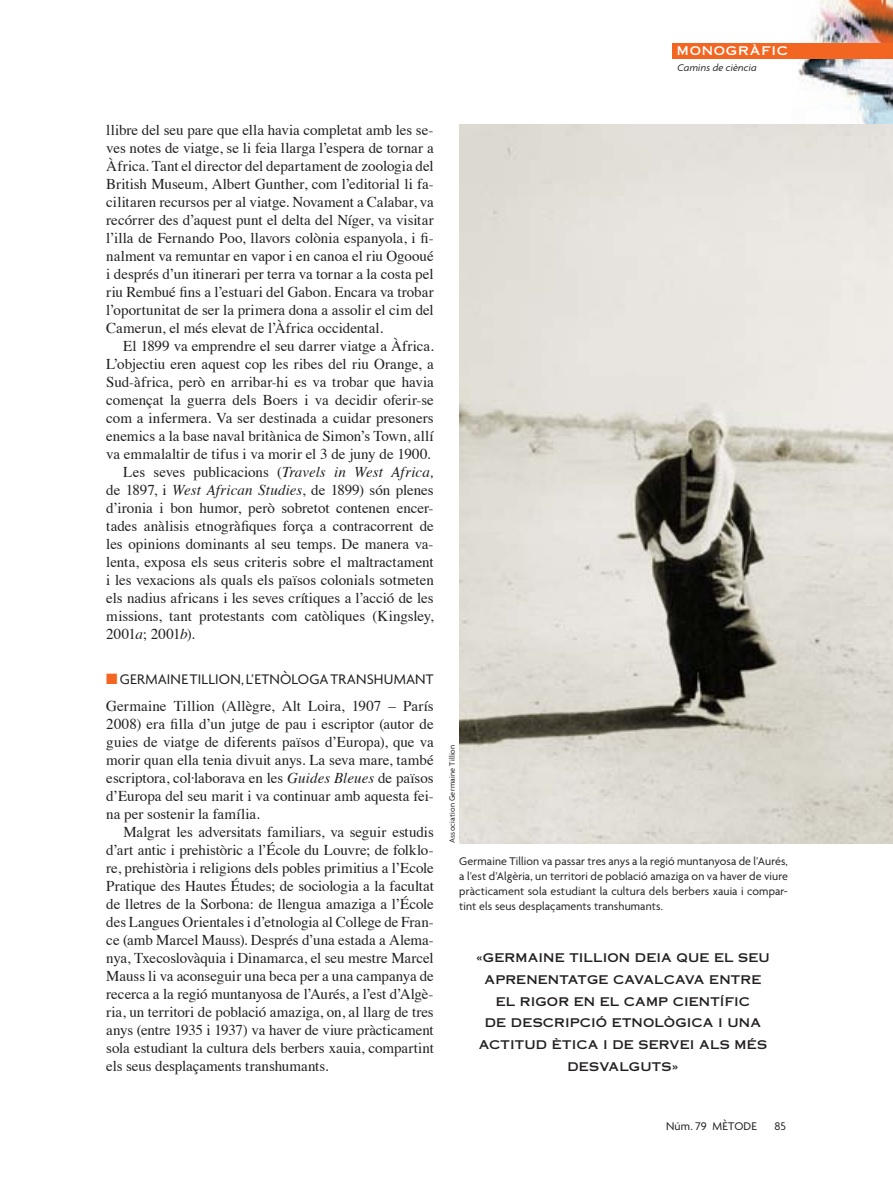
<style>
.page{position:relative;width:893px;height:1191px;background:#fff}
.page>*{position:absolute;margin:0;border:0;box-sizing:border-box;transform-origin:0 0}
.t1{font:15px/18px "Times";color:#231f20;text-align:justify}
.t2{font:15px "Agenda";letter-spacing:.01em;color:#231f20}
.t3{font:12px/15px "Agenda";letter-spacing:.01em;color:#231f20;text-align:justify}
.t4{font:12px/21.8px "Copperplate Thirty One AB";letter-spacing:.01em;color:#231f20;text-align:center}
.t5{font:12px "Copperplate Thirty One AB";letter-spacing:.06em;color:#fff}
.t6{font:italic 10.5px "Agenda";letter-spacing:.02em;color:#231f20}
.t7{font:8.25px "Agenda";letter-spacing:.02em;color:#231f20}
.s1{font-style:italic}
.s2{color:#f36621}
</style>
<div class="page">
<img style="left:792px;top:0;width:101px;height:124px">
<div style="left:673px;top:43px;width:220px;height:15px;background:#f36621"></div>
<img style="left:459px;top:124px;width:434px;height:719px">
<p class="t5" style="left:677px;top:44px;width:113px">MONOGRÀFIC</p>
<p class="t6" style="left:677px;top:63px;width:81px">Camins de ciència</p>
<p class="t1" style="left:106px;top:122px;width:329px">llibre del seu pare que ella havia completat amb les se&shy;ves notes de viatge, se li feia llarga l’espera de tornar a Àfrica. Tant el director del departament de zoologia del British Museum, Albert Gunther, com l’editorial li fa&shy;cilitaren recursos per al viatge. Novament a Calabar, va recórrer des d’aquest punt el delta del Níger, va visitar l’illa de Fernando Poo, llavors colònia espanyola, i fi&shy;nalment va remuntar en vapor i en canoa el riu Ogooué i després d’un itinerari per terra va tornar a la costa pel riu Rembué fins a l’estuari del Gabon. Encara va trobar l’oportunitat de ser la primera dona a assolir el cim del Camerun, el més elevat de l’Àfrica occidental.</p>
<p class="t1" style="left:123px;top:338px;width:312px">El 1899 va emprendre el seu darrer viatge a Àfrica.</p>
<p class="t1" style="left:106px;top:356px;width:329px">L’objectiu eren aquest cop les ribes del riu Orange, a</p>
<p class="t1" style="left:106px;top:374px;width:329px">Sud-àfrica, però en arribar-hi es va trobar que havia</p>
<p class="t1" style="left:106px;top:392px;width:329px">començat la guerra dels Boers i va decidir oferir-se</p>
<p class="t1" style="left:106px;top:410px;width:329px">com a infermera. Va ser destinada a cuidar presoners</p>
<p class="t1" style="left:106px;top:428px;width:329px">enemics a la base naval britànica de Simon’s Town, allí</p>
<p class="t1" style="left:106px;top:446px;width:326px">va emmalaltir de tifus i va morir el 3 de juny de 1900.</p>
<p class="t1" style="left:123px;top:464px;width:312px">Les seves publicacions (<span class="s1">Travels in West Africa,</span></p>
<p class="t1" style="left:106px;top:482px;width:329px">de 1897, i <span class="s1">West African Studies</span>, de 1899) són plenes</p>
<p class="t1" style="left:106px;top:500px;width:329px">d’ironia i bon humor, però sobretot contenen encer-</p>
<p class="t1" style="left:106px;top:518px;width:329px">tades anàlisis etnogràfiques força a contracorrent de</p>
<p class="t1" style="left:106px;top:536px;width:329px">les opinions dominants al seu temps. De manera va-</p>
<p class="t1" style="left:106px;top:554px;width:329px">lenta, exposa els seus criteris sobre el maltractament</p>
<p class="t1" style="left:106px;top:572px;width:329px">i les vexacions als quals els països colonials sotmeten</p>
<p class="t1" style="left:106px;top:590px;width:329px">els nadius africans i les seves crítiques a l’acció de les</p>
<p class="t1" style="left:106px;top:608px;width:329px">missions, tant protestants com catòliques (Kingsley,</p>
<p class="t1" style="left:106px;top:626px;width:90px">2001<span class="s1">a</span>; 2001<span class="s1">b</span>).</p>
<p class="t2" style="left:106px;top:673px;width:329px"><span class="s2">■</span> GERMAINE TILLION, L’ETNÒLOGA TRANSHUMANT</p>
<p class="t1" style="left:106px;top:698px;width:329px">Germaine Tillion (Allègre, Alt Loira, 1907 – París 2008) era filla d’un jutge de pau i escriptor (autor de guies de viatge de diferents països d’Europa), que va morir quan ella tenia divuit anys. La seva mare, també escriptora, col·laborava en les <span class="s1">Guides Bleues</span> de països d’Europa del seu marit i va continuar amb aquesta fei&shy;na per sostenir la família.</p>
<p class="t1" style="left:106px;top:824px;width:329px;text-indent:17px">Malgrat les adversitats familiars, va seguir estudis d’art antic i prehistòric a l’École du Louvre; de folklo&shy;re, prehistòria i religions dels pobles primitius a l’Ecole Pratique des Hautes Études; de sociologia a la facultat de lletres de la Sorbona: de llengua amaziga a l’École des Langues Orientales i d’etnologia al College de Fran&shy;ce (amb Marcel Mauss). Després d’una estada a Alema&shy;nya, Txecoslovàquia i Dinamarca, el seu mestre Marcel Mauss li va aconseguir una beca per a una campanya de recerca a la regió muntanyosa de l’Aurés, a l’est d’Algè&shy;ria, un territori de població amaziga, on, al llarg de tres anys (entre 1935 i 1937) va haver de viure pràcticament sola estudiant la cultura dels berbers xauia, compartint els seus desplaçaments transhumants.</p>
<p class="t7" style="left:449px;top:843px;width:100px;rotate:-90deg">Association Germaine Tillion</p>
<p class="t3" style="left:459px;top:854px;width:330px">Germaine Tillion va passar tres anys a la regió muntanyosa de l’Aurés, a l’est d’Algèria, un territori de població amaziga on va haver de viure pràcticament sola estudiant la cultura dels berbers xauia i compar&shy;tint els seus desplaçaments transhumants.</p>
<p class="t4" style="left:476px;top:947px;width:295px">«GERMAINE TILLION DEIA QUE EL SEU<br>APRENENTATGE CAVALCAVA ENTRE<br>EL RIGOR EN EL CAMP CIENTÍFIC<br>DE DESCRIPCIÓ ETNOLÒGICA I UNA<br>ACTITUD ÈTICA I DE SERVEI ALS MÉS<br>DESVALGUTS»</p>
<p class="t3" style="left:666px;top:1119px;width:92px">Núm. 79 MÈTODE</p>
<p class="t3" style="left:774px;top:1119px;width:13px">85</p>
</div>
